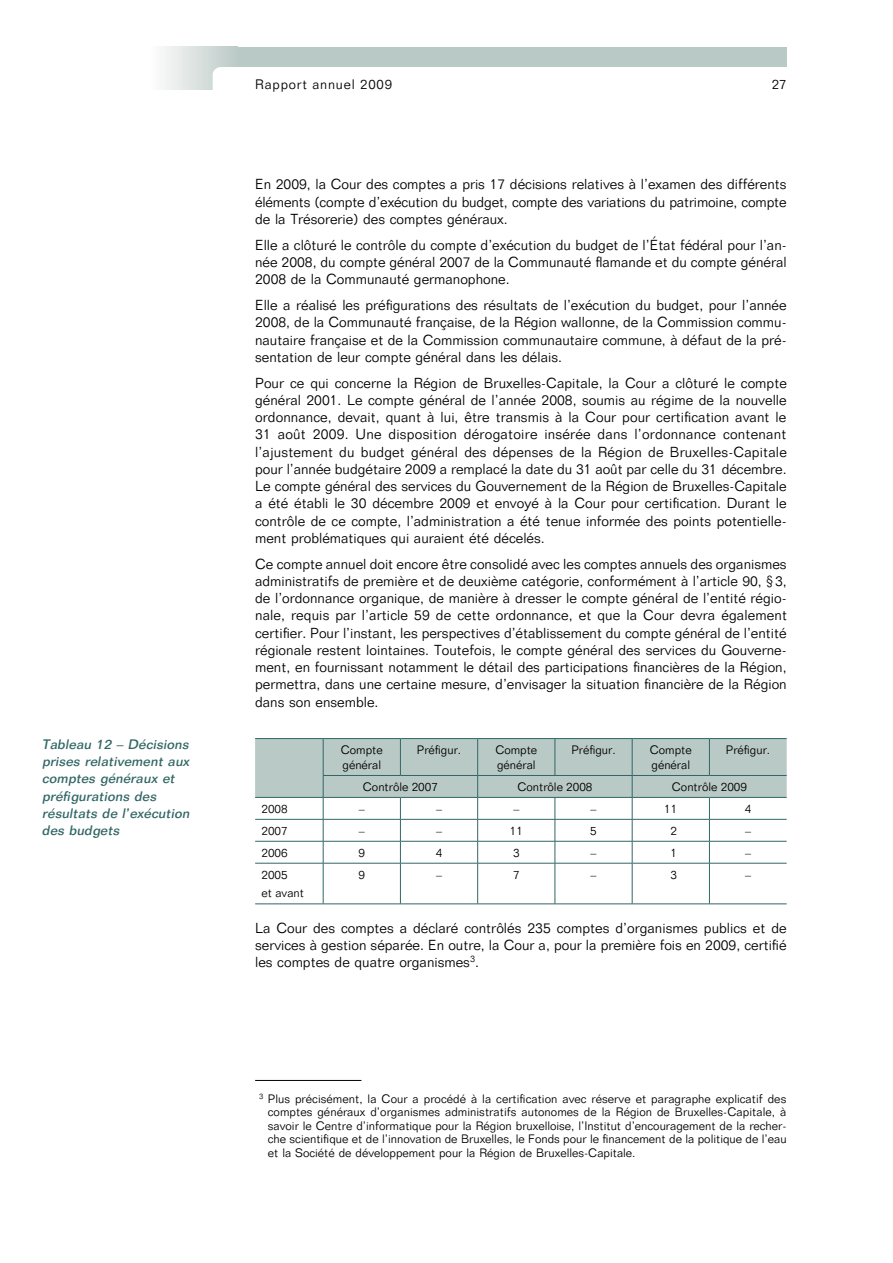
<style>
.page{position:relative;width:893px;height:1263px;background:#fff}
.page>*{position:absolute;margin:0;border:0;box-sizing:border-box;transform-origin:0 0}
.t1{font:300 14.25px/17.2px "Folio BT";color:#000;text-align:justify}
.t2{font:italic 500 13.5px/17.2px "Folio BT";color:#316765}
.t3{font:300 13.5px "Folio BT";letter-spacing:.06em;color:#000}
.t4{font:300 12px/13.5px "Folio BT";color:#000}
</style>
<div class="page">
<div style="left:149px;top:47px;width:638px;height:42px;background:#b9c9c6"></div>
<div style="left:149px;top:47px;width:89px;height:42px;background:linear-gradient(to right,#fff,#bbcac6)"></div>
<div style="left:213px;top:67px;width:587px;height:30px;background:#fff;border-radius:9px"></div>
<hr style="left:255px;top:1080px;width:106px;height:1px;background:#000">
<svg style="left:255px;top:738px;width:532px;height:125px"></svg>
<hr style="left:255px;top:863px;width:68px;height:1px;background:#316765">
<hr style="left:323px;top:863px;width:77px;height:1px;background:#316765">
<hr style="left:323px;top:863px;width:1px;height:41px;background:#316765">
<hr style="left:400px;top:863px;width:78px;height:1px;background:#316765">
<hr style="left:400px;top:863px;width:1px;height:41px;background:#316765">
<hr style="left:478px;top:863px;width:77px;height:1px;background:#316765">
<hr style="left:477px;top:863px;width:1px;height:41px;background:#316765">
<hr style="left:555px;top:863px;width:77px;height:1px;background:#316765">
<hr style="left:555px;top:863px;width:1px;height:41px;background:#316765">
<hr style="left:632px;top:863px;width:77px;height:1px;background:#316765">
<hr style="left:632px;top:863px;width:1px;height:41px;background:#316765">
<hr style="left:709px;top:863px;width:78px;height:1px;background:#316765">
<hr style="left:709px;top:863px;width:1px;height:41px;background:#316765">
<hr style="left:255px;top:904px;width:68px;height:1px;background:#316765">
<hr style="left:323px;top:904px;width:77px;height:1px;background:#316765">
<hr style="left:400px;top:904px;width:78px;height:1px;background:#316765">
<hr style="left:478px;top:904px;width:77px;height:1px;background:#316765">
<hr style="left:555px;top:904px;width:77px;height:1px;background:#316765">
<hr style="left:632px;top:904px;width:77px;height:1px;background:#316765">
<hr style="left:709px;top:904px;width:78px;height:1px;background:#316765">
<p class="t2" style="left:43px;top:735px;width:149px">Tableau 12 – Décisions prises relativement aux comptes généraux et préfigurations des résultats de l’exécution des budgets</p>
<p class="t3" style="left:255px;top:76px;width:138px">Rapport annuel 2009</p>
<p class="t3" style="left:772px;top:76px;width:16px">27</p>
<p class="t1" style="left:255px;top:176px;width:533px">En 2009, la Cour des comptes a pris 17 décisions relatives à l’examen des différents éléments (compte d’exécution du budget, compte des variations du patrimoine, compte de la Trésorerie) des comptes généraux.</p>
<p class="t1" style="left:255px;top:236px;width:533px">Elle a clôturé le contrôle du compte d’exécution du budget de l’État fédéral pour l’an&shy;née 2008, du compte général 2007 de la Communauté flamande et du compte général 2008 de la Communauté germanophone.</p>
<p class="t1" style="left:255px;top:296px;width:533px">Elle a réalisé les préfigurations des résultats de l’exécution du budget, pour l’année 2008, de la Communauté française, de la Région wallonne, de la Commission commu&shy;nautaire française et de la Commission communautaire commune, à défaut de la pré&shy;sentation de leur compte général dans les délais.</p>
<p class="t1" style="left:255px;top:374px;width:533px">Pour ce qui concerne la Région de Bruxelles-Capitale, la Cour a clôturé le compte général 2001. Le compte général de l’année 2008, soumis au régime de la nouvelle ordonnance, devait, quant à lui, être transmis à la Cour pour certification avant le 31 août 2009. Une disposition dérogatoire insérée dans l’ordonnance contenant l’ajustement du budget général des dépenses de la Région de Bruxelles-Capitale pour l’année budgétaire 2009 a remplacé la date du 31 août par celle du 31 -décembre.<br>Le compte général des services du Gouvernement de la Région de Bruxelles-Capitale a été établi le 30 décembre 2009 et envoyé à la Cour pour certification. Durant le contrôle de ce compte, l’administration a été tenue informée des points potentielle&shy;ment problématiques qui auraient été décelés.</p>
<p class="t1" style="left:255px;top:555px;width:533px">Ce compte annuel doit encore être consolidé avec les comptes annuels des organismes administratifs de première et de deuxième catégorie, conformément à l’article 90, §3, de l’ordonnance organique, de manière à dresser le compte général de l’entité régio&shy;nale, requis par l’article 59 de cette ordonnance, et que la Cour devra également certifier. Pour l’instant, les perspectives d’établissement du compte général de l’entité régionale restent lointaines. Toutefois, le compte général des services du Gouverne&shy;ment, en fournissant notamment le détail des participations financières de la Région, permettra, dans une certaine mesure, d’envisager la situation financière de la Région dans son ensemble.</p>
<p class="t4" style="left:341px;top:742px;width:43px;line-height:15px">Compte général</p>
<p class="t4" style="left:417px;top:743px;width:46px">Préfigur.</p>
<p class="t4" style="left:495px;top:742px;width:43px;line-height:15px">Compte général</p>
<p class="t4" style="left:571px;top:743px;width:46px">Préfigur.</p>
<p class="t4" style="left:650px;top:742px;width:43px;line-height:15px">Compte général</p>
<p class="t4" style="left:726px;top:743px;width:46px">Préfigur.</p>
<p class="t4" style="left:363px;top:780px;width:77px">Contrôle 2007</p>
<p class="t4" style="left:517px;top:780px;width:77px">Contrôle 2008</p>
<p class="t4" style="left:672px;top:780px;width:77px">Contrôle 2009</p>
<p class="t4" style="left:262px;top:802px;width:28px">2008</p>
<p class="t4" style="left:359px;top:802px;width:7px">–</p>
<p class="t4" style="left:436px;top:802px;width:7px">–</p>
<p class="t4" style="left:513px;top:802px;width:7px">–</p>
<p class="t4" style="left:591px;top:802px;width:7px">–</p>
<p class="t4" style="left:664px;top:802px;width:15px">11</p>
<p class="t4" style="left:745px;top:802px;width:8px">4</p>
<p class="t4" style="left:262px;top:824px;width:28px">2007</p>
<p class="t4" style="left:359px;top:824px;width:7px">–</p>
<p class="t4" style="left:436px;top:824px;width:7px">–</p>
<p class="t4" style="left:510px;top:824px;width:15px">11</p>
<p class="t4" style="left:590px;top:824px;width:8px">5</p>
<p class="t4" style="left:671px;top:824px;width:8px">2</p>
<p class="t4" style="left:745px;top:824px;width:7px">–</p>
<p class="t4" style="left:262px;top:846px;width:28px">2006</p>
<p class="t4" style="left:359px;top:846px;width:8px">9</p>
<p class="t4" style="left:436px;top:846px;width:8px">4</p>
<p class="t4" style="left:513px;top:846px;width:8px">3</p>
<p class="t4" style="left:591px;top:846px;width:7px">–</p>
<p class="t4" style="left:671px;top:846px;width:8px">1</p>
<p class="t4" style="left:745px;top:846px;width:7px">–</p>
<p class="t4" style="left:262px;top:865px;width:44px;line-height:18.8px">2005<br>et avant</p>
<p class="t4" style="left:359px;top:868px;width:8px">9</p>
<p class="t4" style="left:436px;top:868px;width:7px">–</p>
<p class="t4" style="left:513px;top:868px;width:8px">7</p>
<p class="t4" style="left:591px;top:868px;width:7px">–</p>
<p class="t4" style="left:671px;top:868px;width:8px">3</p>
<p class="t4" style="left:745px;top:868px;width:7px">–</p>
<p class="t1" style="left:255px;top:919px;width:533px">La Cour des comptes a déclaré contrôlés 235 comptes d’organismes publics et de services à gestion séparée. En outre, la Cour a, pour la première fois en 2009, certifié les comptes de quatre organismes<sup>3</sup>.</p>
<p class="t4" style="left:268px;top:1091px;width:520px;text-align:justify;text-indent:-9px"><sup>3</sup> Plus précisément, la Cour a procédé à la certification avec réserve et paragraphe explicatif des comptes généraux d’organismes administratifs autonomes de la Région de Bruxelles-Capitale, à savoir le Centre d’informatique pour la Région bruxelloise, l’Institut d’encouragement de la recher&shy;che scientifique et de l’innovation de Bruxelles, le Fonds pour le financement de la politique de l’eau et la Société de développement pour la Région de Bruxelles-Capitale.</p>
</div>
